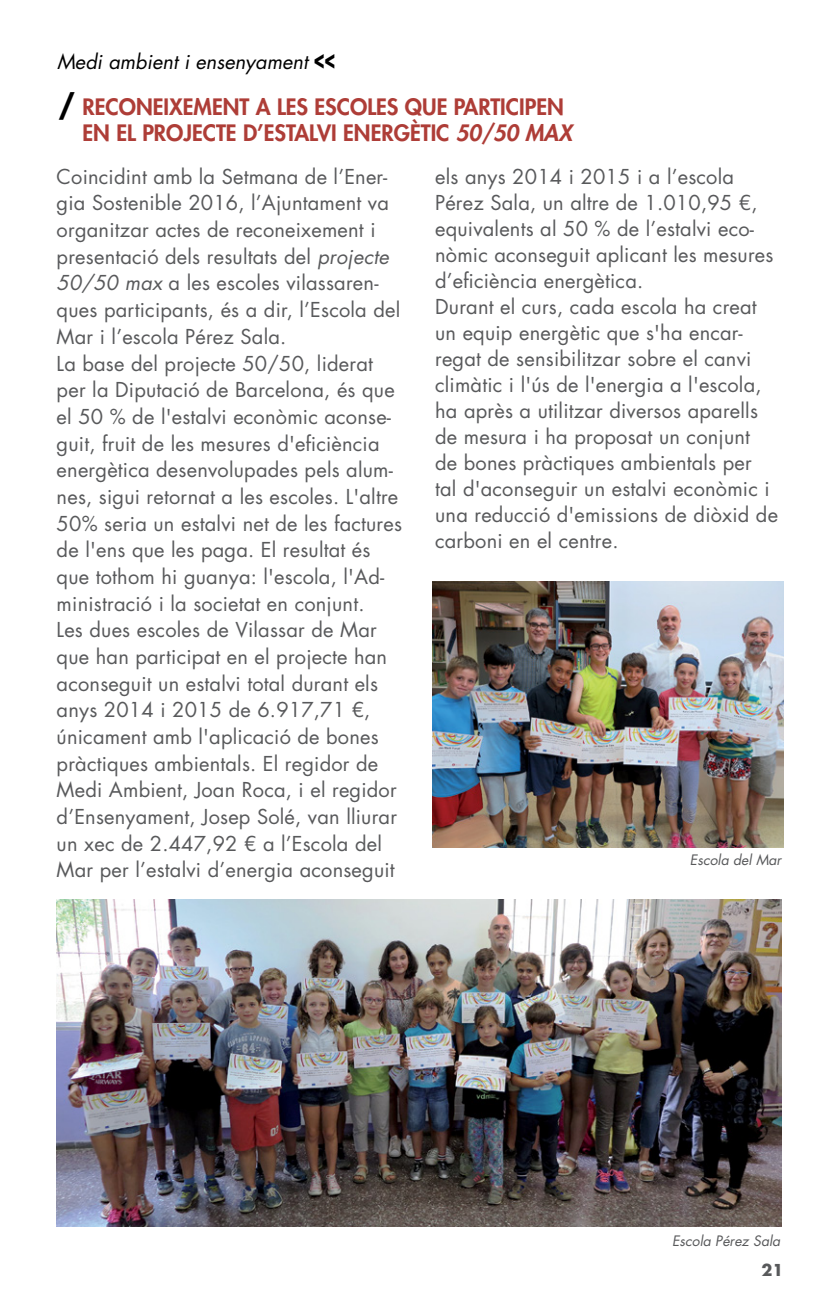
<style>
.page{position:relative;width:840px;height:1304px;background:#fff}
.page>*{position:absolute;margin:0;border:0;box-sizing:border-box;transform-origin:0 0}
.t1{font:700 30px "Futura Std";color:#000}
.t2{font:800 22px/26px "Futura Std";color:#ae3d37}
.t3{font:20px/26.6px "Futura Std";letter-spacing:.01em;color:#58595b}
.t4{font:italic 20px "Futura Std";color:#000}
.t5{font:700 16px "Futura Std";color:#58595b}
.t6{font:italic 14px "Futura Std";color:#58595b}
.s1{font-weight:800;font-style:normal;font-size:30px}
.s2{font-style:italic}
</style>
<div class="page">
<img style="left:57px;top:899px;width:723px;height:327px">
<img style="left:432px;top:582px;width:350px;height:266px">
<p class="t4" style="left:57px;top:49px;width:279px">Medi ambient i ensenyament <span class="s1">&lt;&lt;</span></p>
<h1 class="t1" style="left:58px;top:86px;width:19px">/</h1>
<p class="t2" style="left:82px;top:94px;width:490px">RECONEIXEMENT A LES ESCOLES QUE PARTICIPEN<br>EN EL PROJECTE D’ESTALVI ENERGÈTIC <span class="s2">50/50 MAX</span></p>
<p class="t3" style="left:57px;top:163px;width:347px">Coincidint amb la Setmana de l’Ener&shy;gia Sostenible 2016, l’Ajuntament va organitzar actes de reconeixement i presentació dels resultats del <span class="s2">projecte 50/50 max</span> a les escoles vilassaren&shy;ques participants, és a dir, l’Escola del Mar i l’escola Pérez Sala.<br>La base del projecte 50/50, liderat per la Diputació de Barcelona, és que el 50 % de l'estalvi econòmic aconse&shy;guit, fruit de les mesures d'eficiència energètica desenvolupades pels alum&shy;nes, sigui retornat a les escoles. L'altre 50% seria un estalvi net de les factures de l'ens que les paga. El resultat és que tothom hi guanya: l'escola, l'Ad&shy;ministració i la societat en conjunt.<br>Les dues escoles de Vilassar de Mar que han participat en el projecte han aconseguit un estalvi total durant els anys 2014 i 2015 de 6.917,71 €, únicament amb l'aplicació de bones pràctiques ambientals. El regidor de Medi Ambient, Joan Roca, i el regidor d’Ensenyament, Josep Solé, van lliurar un xec de 2.447,92 € a l’Escola del Mar per l’estalvi d’energia aconseguit</p>
<p class="t3" style="left:435px;top:164px;width:344px;line-height:26px">els anys 2014 i 2015 i a l’escola Pérez Sala, un altre de 1.010,95 €, equivalents al 50 % de l’estalvi eco&shy;nòmic aconseguit aplicant les mesures d’eficiència energètica.<br>Durant el curs, cada escola ha creat un equip energètic que s'ha encar&shy;regat de sensibilitzar sobre el canvi climàtic i l'ús de l'energia a l'escola, ha après a utilitzar diversos aparells de mesura i ha proposat un conjunt<br>de bones pràctiques ambientals per tal d'aconseguir un estalvi econòmic i una reducció d'emissions de diòxid de carboni en el centre.</p>
<p class="t6" style="left:689px;top:851px;width:94px">Escola del Mar</p>
<p class="t6" style="left:671px;top:1232px;width:110px">Escola Pérez Sala</p>
<p class="t5" style="left:761px;top:1259px;width:23px">21</p>
</div>
